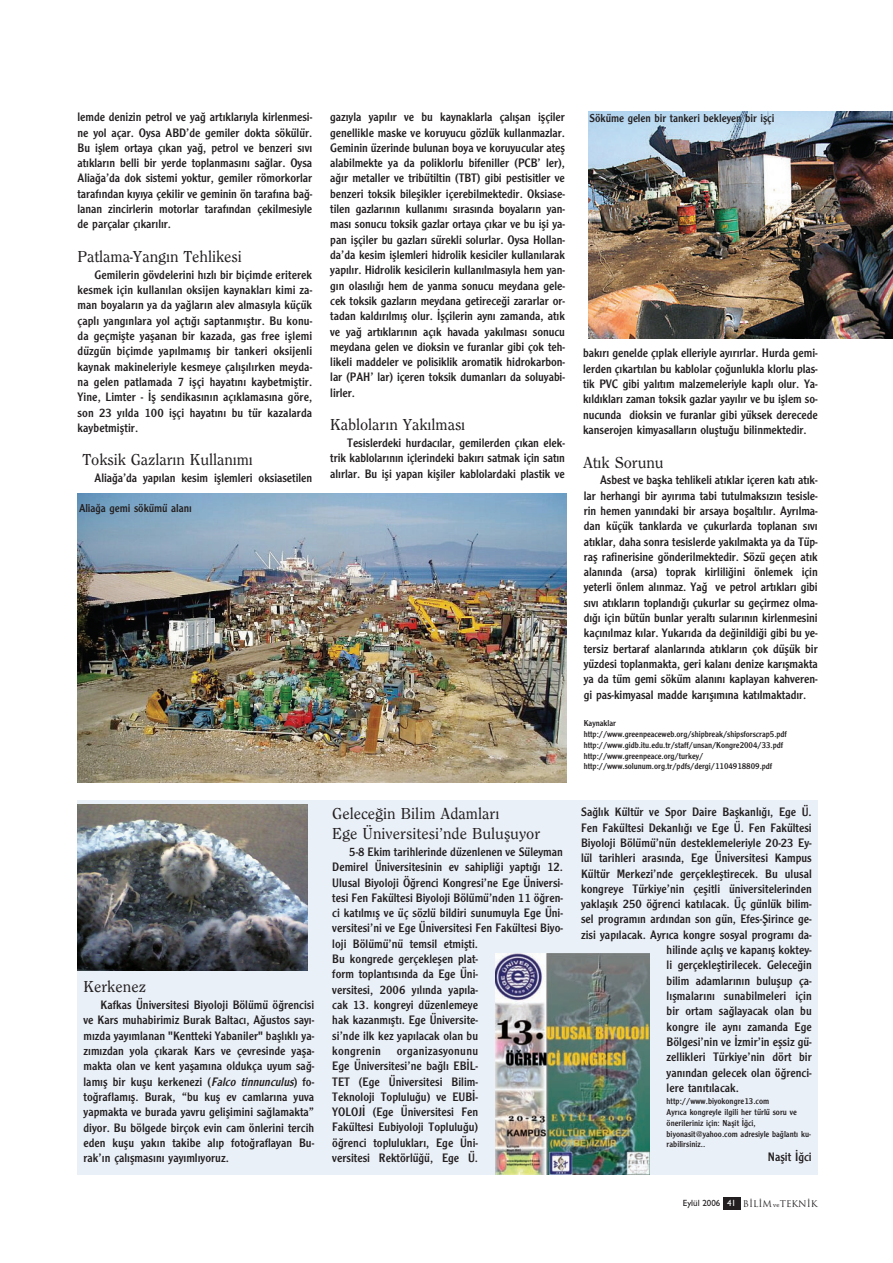
<style>
.page{position:relative;width:893px;height:1263px;background:#fff}
.page>*{position:absolute;margin:0;border:0;box-sizing:border-box;transform-origin:0 0}
.t1{font:500 16.5px/19.8px "Clearface";letter-spacing:-.005em;color:#231f20}
.t2{font:12.75px/15.3px "Clearface Gothic";color:#231f20;text-align:justify}
.t3{font:12px "Clearface Gothic";letter-spacing:-.005em;color:#231f20}
.t4{font:9px/10.8px "Clearface Gothic";letter-spacing:-.005em;color:#231f20}
.t5{font:9px "Trajan Plain";color:#231f20}
.s1{font-style:italic}
.s2{font-family:"Gill Sans";font-weight:500}
.s3{font-family:"Gill Sans";font-weight:500;color:#fff}
.s4{font-family:"Bookman Old Style";font-size:6px}
</style>
<div class="page">
<img style="left:77px;top:111px;width:815px;height:1099px">
<p class="t2" style="left:77px;top:110px;width:236px">lemde denizin petrol ve ya¤ art›klar›yla kirlenmesi&shy;ne yol açar. Oysa ABD’de gemiler dokta sökülür.<br>Bu ifllem ortaya ç›kan ya¤, petrol ve benzeri s›v› at›klar›n belli bir yerde toplanmas›n› sa¤lar. Oysa Alia¤a’da dok sistemi yoktur, gemiler römorkorlar taraf›ndan k›y›ya çekilir ve geminin ön taraf›na ba¤- lanan zincirlerin motorlar taraf›ndan çekilmesiyle de parçalar ç›kar›l›r.</p>
<p class="t1" style="left:77px;top:248px;width:166px">Patlama-Yang›n Tehlikesi</p>
<p class="t2" style="left:77px;top:268px;width:236px;text-indent:17px">Gemilerin gövdelerini h›zl› bir biçimde eriterek kesmek için kullan›lan oksijen kaynaklar› kimi za&shy;man boyalar›n ya da ya¤lar›n alev almas›yla küçük çapl› yang›nlara yol açt›¤› saptanm›flt›r. Bu konu&shy;da geçmiflte yaflanan bir kazada, gas free ifllemi düzgün biçimde yap›lmam›fl bir tankeri oksijenli kaynak makineleriyle kesmeye çal›fl›l›rken meyda&shy;na gelen patlamada 7 iflçi hayat›n› kaybetmifltir.<br>Yine, Limter - ‹fl sendikas›n›n aç›klamas›na göre, son 23 y›lda 100 iflçi hayat›n› bu tür kazalarda kaybetmifltir.</p>
<p class="t1" style="left:82px;top:451px;width:172px">Toksik Gazlar›n Kullan›m›</p>
<p class="t2" style="left:95px;top:471px;width:219px">Alia¤a’da yap›lan kesim ifllemleri oksiasetilen</p>
<p class="t3" style="left:79px;top:503px;width:114px">Alia¤a gemi sökümü alan›</p>
<p class="t2" style="left:330px;top:110px;width:236px">gaz›yla yap›l›r ve bu kaynaklarla çal›flan iflçiler genellikle maske ve koruyucu gözlük kullanmazlar.<br>Geminin üzerinde bulunan boya ve koruyucular atefl alabilmekte ya da poliklorlu bifeniller (PCB’ ler), a¤›r metaller ve tribütiltin (TBT) gibi pestisitler ve benzeri toksik bileflikler içerebilmektedir. Oksiase&shy;tilen gazlar›n›n kullan›m› s›ras›nda boyalar›n yan&shy;mas› sonucu toksik gazlar ortaya ç›kar ve bu ifli ya&shy;pan iflçiler bu gazlar› sürekli solurlar. Oysa Hollan&shy;da’da kesim ifllemleri hidrolik kesiciler kullan›larak yap›l›r. Hidrolik kesicilerin kullan›lmas›yla hem yan&shy;g›n olas›l›¤› hem de yanma sonucu meydana gele&shy;cek toksik gazlar›n meydana getirece¤i zararlar or&shy;tadan kald›r›lm›fl olur. ‹flçilerin ayn› zamanda, at›k ve ya¤ art›klar›n›n aç›k havada yak›lmas› sonucu meydana gelen ve dioksin ve furanlar gibi çok teh&shy;likeli maddeler ve polisiklik aromatik hidrokarbon&shy;lar (PAH’ lar) içeren toksik dumanlar› da soluyabi&shy;lirler.</p>
<p class="t1" style="left:330px;top:416px;width:136px">Kablolar›n Yak›lmas›</p>
<p class="t2" style="left:330px;top:436px;width:236px;text-indent:17px">Tesislerdeki hurdac›lar, gemilerden ç›kan elek&shy;trik kablolar›n›n içlerindeki bak›r› satmak için sat›n al›rlar. Bu ifli yapan kifliler kablolardaki plastik ve</p>
<p class="t1" style="left:83px;top:978px;width:64px">Kerkenez</p>
<p class="t2" style="left:83px;top:998px;width:232px;text-indent:17px">Kafkas Üniversitesi Biyoloji Bölümü ö¤rencisi ve Kars muhabirimiz Burak Baltac›, A¤ustos say›- m›zda yay›mlanan "Kentteki Yabaniler" bafll›kl› ya&shy;z›m›zdan yola ç›karak Kars ve çevresinde yafla&shy;makta olan ve kent yaflam›na oldukça uyum sa¤- lam›fl bir kuflu kerkenezi (<span class="s1">Falco tinnunculus</span>) fo&shy;to¤raflam›fl. Burak, “bu kufl ev camlar›na yuva yapmakta ve burada yavru geliflimini sa¤lamakta” diyor. Bu bölgede birçok evin cam önlerini tercih eden kuflu yak›n takibe al›p foto¤raflayan Bu&shy;rak’›n çal›flmas›n› yay›ml›yoruz.</p>
<p class="t1" style="left:332px;top:805px;width:209px">Gelece¤in Bilim Adamlar›<br>Ege Üniversitesi’nde Bulufluyor</p>
<p class="t2" style="left:332px;top:845px;width:232px;text-align:left;text-indent:17px">5-8 Ekim tarihlerinde düzenlenen ve Süleyman Demirel Üniversitesinin ev sahipli¤i yapt›¤› 12.<br>Ulusal Biyoloji Ö¤renci Kongresi’ne Ege Üniversi&shy;tesi Fen Fakültesi Biyoloji Bölümü’nden 11 ö¤ren&shy;ci kat›lm›fl ve üç sözlü bildiri sunumuyla Ege Üni&shy;versitesi’ni ve Ege Üniversitesi Fen Fakültesi Biyo&shy;loji Bölümü’nü temsil etmiflti.<br>Bu kongrede gerçekleflen plat-<br>form toplant›s›nda da Ege Üni-<br>versitesi, 2006 y›l›nda yap›la-<br>cak 13. kongreyi düzenlemeye<br>hak kazanm›flt›. Ege Üniversite-<br>si’nde ilk kez yap›lacak olan bu<br>kongrenin organizasyonunu<br>Ege Üniversitesi’ne ba¤l› EB‹L-<br>TET (Ege Üniversitesi Bilim-<br>Teknoloji Toplulu¤u) ve EUB‹-<br>YOLOJ‹ (Ege Üniversitesi Fen<br>Fakültesi Eubiyoloji Toplulu¤u)<br>ö¤renci topluluklar›, Ege Üni-<br>versitesi Rektörlü¤ü, Ege Ü.</p>
<p class="t3" style="left:589px;top:114px;width:186px">Söküme gelen bir tankeri bekleyen bir iflçi</p>
<p class="t2" style="left:583px;top:346px;width:236px">bak›r› genelde ç›plak elleriyle ay›r›rlar. Hurda gemi&shy;lerden ç›kart›lan bu kablolar ço¤unlukla klorlu plas&shy;tik PVC gibi yal›t›m malzemeleriyle kapl› olur. Ya&shy;k›ld›klar› zaman toksik gazlar yay›l›r ve bu ifllem so&shy;nucunda dioksin ve furanlar gibi yüksek derecede kanserojen kimyasallar›n olufltu¤u bilinmektedir.</p>
<p class="t1" style="left:583px;top:453px;width:82px">At›k Sorunu</p>
<p class="t2" style="left:583px;top:473px;width:235px;text-indent:16px">Asbest ve baflka tehlikeli at›klar içeren kat› at›k&shy;lar herhangi bir ay›r›ma tabi tutulmaks›z›n tesisle&shy;rin hemen yan›ndaki bir arsaya boflalt›l›r. Ayr›lma&shy;dan küçük tanklarda ve çukurlarda toplanan s›v› at›klar, daha sonra tesislerde yak›lmakta ya da Tüp&shy;rafl rafinerisine gönderilmektedir. Sözü geçen at›k alan›nda (arsa) toprak kirlili¤ini önlemek için yeterli önlem al›nmaz. Ya¤ ve petrol art›klar› gibi s›v› at›klar›n topland›¤› çukurlar su geçirmez olma&shy;d›¤› için bütün bunlar yeralt› sular›n›n kirlenmesini kaç›n›lmaz k›lar. Yukar›da da de¤inildi¤i gibi bu ye&shy;tersiz bertaraf alanlar›nda at›klar›n çok düflük bir yüzdesi toplanmakta, geri kalan› denize kar›flmakta ya da tüm gemi söküm alan›n› kaplayan kahveren&shy;gi pas-kimyasal madde kar›fl›m›na kat›lmaktad›r.</p>
<p class="t4" style="left:583px;top:718px;width:205px">Kaynaklar http://www.greenpeaceweb.org/shipbreak/shipsforscrap5.pdf http://www.gidb.itu.edu.tr/staff/unsan/Kongre2004/33.pdf http://www.greenpeace.org/turkey/ http://www.solunum.org.tr/pdfs/dergi/1104918809.pdf</p>
<p class="t2" style="left:581px;top:805px;width:232px">Sa¤l›k Kültür ve Spor Daire Baflkanl›¤›, Ege Ü.</p>
<p class="t2" style="left:581px;top:820px;width:232px">Fen Fakültesi Dekanl›¤› ve Ege Ü. Fen Fakültesi</p>
<p class="t2" style="left:581px;top:836px;width:232px">Biyoloji Bölümü’nün desteklemeleriyle 20-23 Ey-</p>
<p class="t2" style="left:581px;top:851px;width:232px">lül tarihleri aras›nda, Ege Üniversitesi Kampus</p>
<p class="t2" style="left:581px;top:866px;width:232px">Kültür Merkezi’nde gerçeklefltirecek. Bu ulusal</p>
<p class="t2" style="left:581px;top:881px;width:232px">kongreye Türkiye’nin çeflitli üniversitelerinden</p>
<p class="t2" style="left:581px;top:897px;width:232px">yaklafl›k 250 ö¤renci kat›lacak. Üç günlük bilim-</p>
<p class="t2" style="left:581px;top:912px;width:232px">sel program›n ard›ndan son gün, Efes-fiirince ge-</p>
<p class="t2" style="left:581px;top:927px;width:232px">zisi yap›lacak. Ayr›ca kongre sosyal program› da-</p>
<p class="t2" style="left:666px;top:943px;width:147px">hilinde aç›l›fl ve kapan›fl koktey-</p>
<p class="t2" style="left:666px;top:958px;width:147px">li gerçeklefltirilecek. Gelece¤in</p>
<p class="t2" style="left:666px;top:973px;width:147px">bilim adamlar›n›n buluflup ça-</p>
<p class="t2" style="left:666px;top:989px;width:147px">l›flmalar›n› sunabilmeleri için</p>
<p class="t2" style="left:666px;top:1004px;width:147px">bir ortam sa¤layacak olan bu</p>
<p class="t2" style="left:666px;top:1019px;width:147px">kongre ile ayn› zamanda Ege</p>
<p class="t2" style="left:666px;top:1034px;width:147px">Bölgesi’nin ve ‹zmir’in eflsiz gü-</p>
<p class="t2" style="left:666px;top:1050px;width:147px">zellikleri Türkiye’nin dört bir</p>
<p class="t2" style="left:666px;top:1065px;width:147px">yan›ndan gelecek olan ö¤renci-</p>
<p class="t2" style="left:666px;top:1080px;width:74px">lere tan›t›lacak.</p>
<p class="t4" style="left:666px;top:1096px;width:146px">http://www.biyokongre13.com<br>Ayr›ca kongreyle ilgili her türlü soru ve önerileriniz için: Naflit ‹¤ci, biyonasit@yahoo.com adresiyle ba¤lant› ku&shy;rabilirsiniz..</p>
<p class="t2" style="left:767px;top:1150px;width:45px">Naflit ‹¤ci</p>
<p class="t5" style="left:682px;top:1198px;width:136px"><span class="s2">Eylül 2006</span> <span class="s3">41</span> B‹L‹M <span class="s4">ve</span>TEKN‹K</p>
</div>
